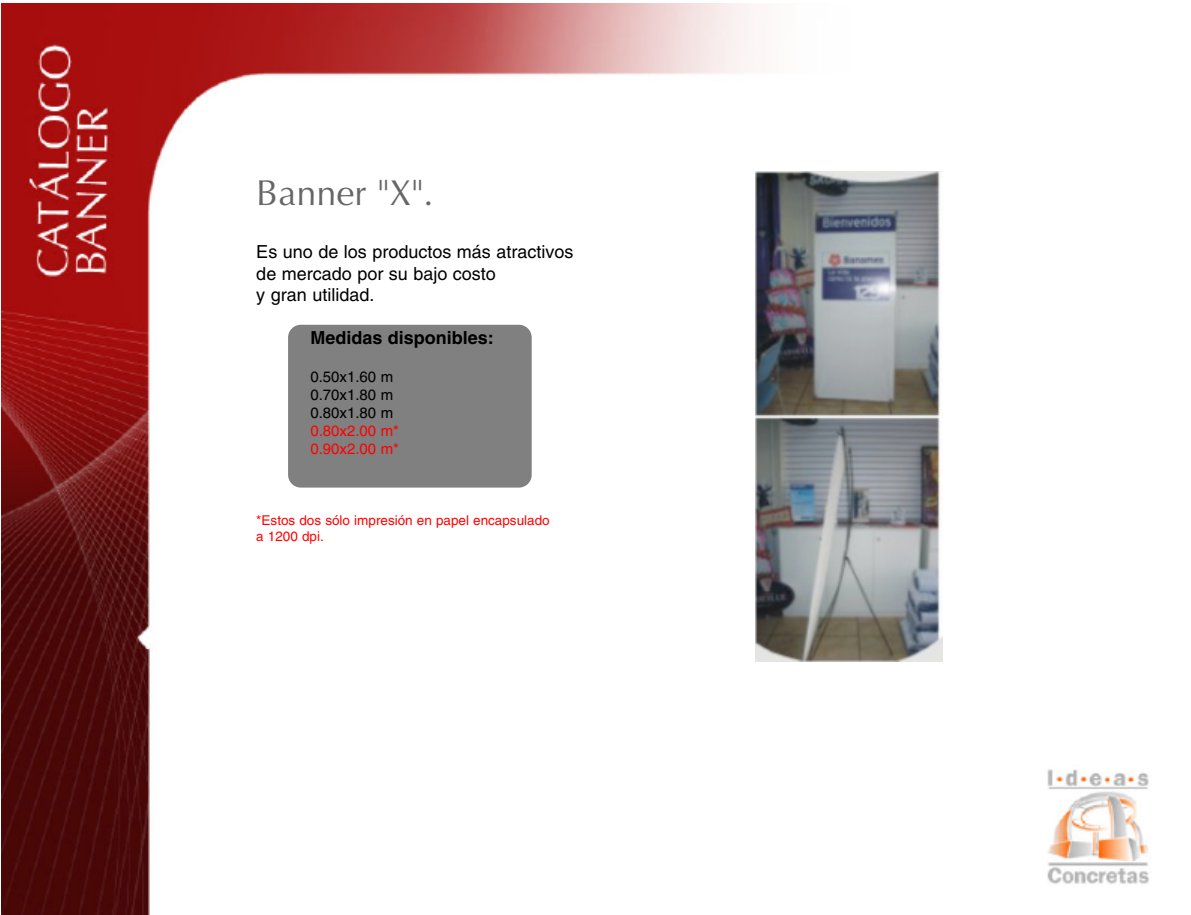
<style>
.page{position:relative;width:1191px;height:915px;background:#fff}
.page>*{position:absolute;margin:0;border:0;box-sizing:border-box;transform-origin:0 0}
.t1{font:36px "Optima";color:#666}
.t2{font:18px/21.6px "Helvetica";color:#000}
.t3{font:700 18px "Helvetica";color:#000}
.t4{font:15px/18px "Helvetica";color:#000;text-align:justify}
.t5{font:15px/18px "Helvetica";color:#f00}
.t6{font:13.5px/16.2px "Helvetica";color:#f00}
</style>
<div class="page">
<img style="left:1px;top:3px;width:1148px;height:911px">
<div style="left:646px;top:172px;width:408px;height:495px;background:#fff"></div>
<img style="left:755px;top:172px;width:187px;height:489px">
<div style="left:288px;top:324px;width:243px;height:163px;background:#808080;border-radius:13px"></div>
<h1 class="t1" style="left:256px;top:172px;width:179px">Banner "X".</h1>
<p class="t2" style="left:256px;top:242px;width:319px">Es uno de los productos más atractivos de mercado por su bajo costo<br>y gran utilidad.</p>
<p class="t3" style="left:310px;top:331px;width:185px">Medidas disponibles:</p>
<p class="t4" style="left:310px;top:369px;width:84px">0.50x1.60 m 0.70x1.80 m 0.80x1.80 m</p>
<p class="t5" style="left:310px;top:423px;width:90px">0.80x2.00 m*<br>0.90x2.00 m*</p>
<p class="t6" style="left:256px;top:513px;width:295px">*Estos dos sólo impresión en papel encapsulado a 1200 dpi.</p>
</div>
